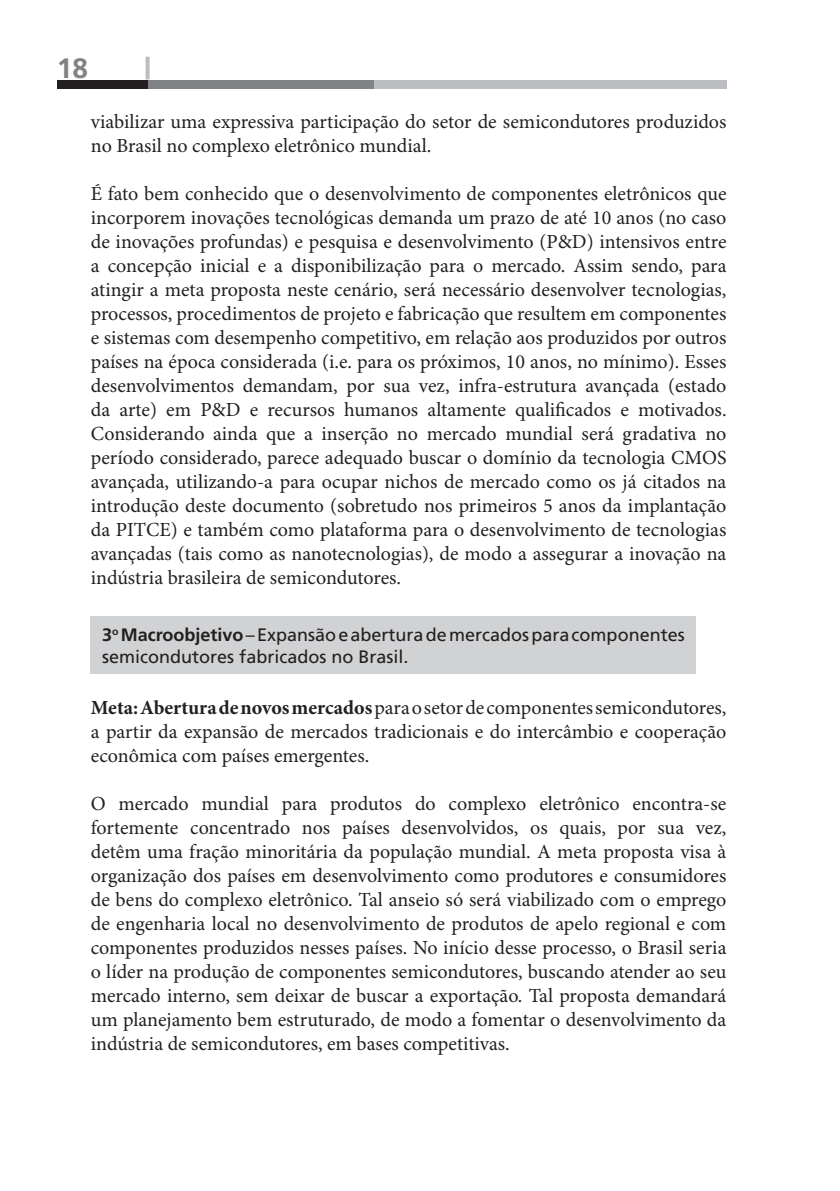
<style>
.page{position:relative;width:840px;height:1191px;background:#fff}
.page>*{position:absolute;margin:0;border:0;box-sizing:border-box;transform-origin:0 0}
.t1{font:700 28px "Frutiger";color:#808285}
.t2{font:20px/24px "Minion Pro";color:#231f20;text-align:justify}
.t3{font:18px/21.6px "Frutiger";color:#231f20}
.s1{font-weight:700}
</style>
<div class="page">
<div style="left:373px;top:80px;width:353px;height:9px;background:#bcbdc0"></div>
<div style="left:147px;top:80px;width:226px;height:9px;background:#808285"></div>
<div style="left:57px;top:80px;width:90px;height:9px;background:#231f20"></div>
<svg style="left:145px;top:57px;width:4px;height:22px"></svg>
<div style="left:91px;top:616px;width:604px;height:58px;background:#d1d2d4"></div>
<h1 class="t1" style="left:57px;top:52px;width:33px">18</h1>
<p class="t2" style="left:91px;top:110px;width:636px">viabilizar uma expressiva participação do setor de semicondutores produzidos no Brasil no complexo eletrônico mundial.</p>
<p class="t2" style="left:91px;top:182px;width:637px">É fato bem conhecido que o desenvolvimento de componentes eletrônicos que incorporem inovações tecnológicas demanda um prazo de até 10 anos (no caso de inovações profundas) e pesquisa e desenvolvimento (P&amp;D) intensivos entre a concepção inicial e a disponibilização para o mercado. Assim sendo, para atingir a meta proposta neste cenário, será necessário desenvolver tecnologias, processos, procedimentos de projeto e fabricação que resultem em componentes e sistemas com desempenho competitivo, em relação aos produzidos por outros países na época considerada (i.e. para os próximos, 10 anos, no mínimo). Esses desenvolvimentos demandam, por sua vez, infra-estrutura avançada (estado da arte) em P&amp;D e recursos humanos altamente qualificados e motivados.<br>Considerando ainda que a inserção no mercado mundial será gradativa no período considerado, parece adequado buscar o domínio da tecnologia CMOS avançada, utilizando-a para ocupar nichos de mercado como os já citados na introdução deste documento (sobretudo nos primeiros 5 anos da implantação da PITCE) e também como plataforma para o desenvolvimento de tecnologias avançadas (tais como as nanotecnologias), de modo a assegurar a inovação na indústria brasileira de semicondutores.</p>
<p class="t3" style="left:102px;top:624px;width:583px"><span class="s1">3</span><sup>o</sup> <span class="s1">Macroobjetivo</span> – Expansão e abertura de mercados para componentes semicondutores fabricados no Brasil.</p>
<p class="t2" style="left:91px;top:696px;width:636px"><span class="s1">Meta: Abertura de novos mercados</span> para o setor de componentes semicondutores, a partir da expansão de mercados tradicionais e do intercâmbio e cooperação econômica com países emergentes.</p>
<p class="t2" style="left:91px;top:792px;width:637px">O mercado mundial para produtos do complexo eletrônico encontra-se fortemente concentrado nos países desenvolvidos, os quais, por sua vez, detêm uma fração minoritária da população mundial. A meta proposta visa à organização dos países em desenvolvimento como produtores e consumidores de bens do complexo eletrônico. Tal anseio só será viabilizado com o emprego de engenharia local no desenvolvimento de produtos de apelo regional e com componentes produzidos nesses países. No início desse processo, o Brasil seria o líder na produção de componentes semicondutores, buscando atender ao seu mercado interno, sem deixar de buscar a exportação. Tal proposta demandará um planejamento bem estruturado, de modo a fomentar o desenvolvimento da indústria de semicondutores, em bases competitivas.</p>
</div>
